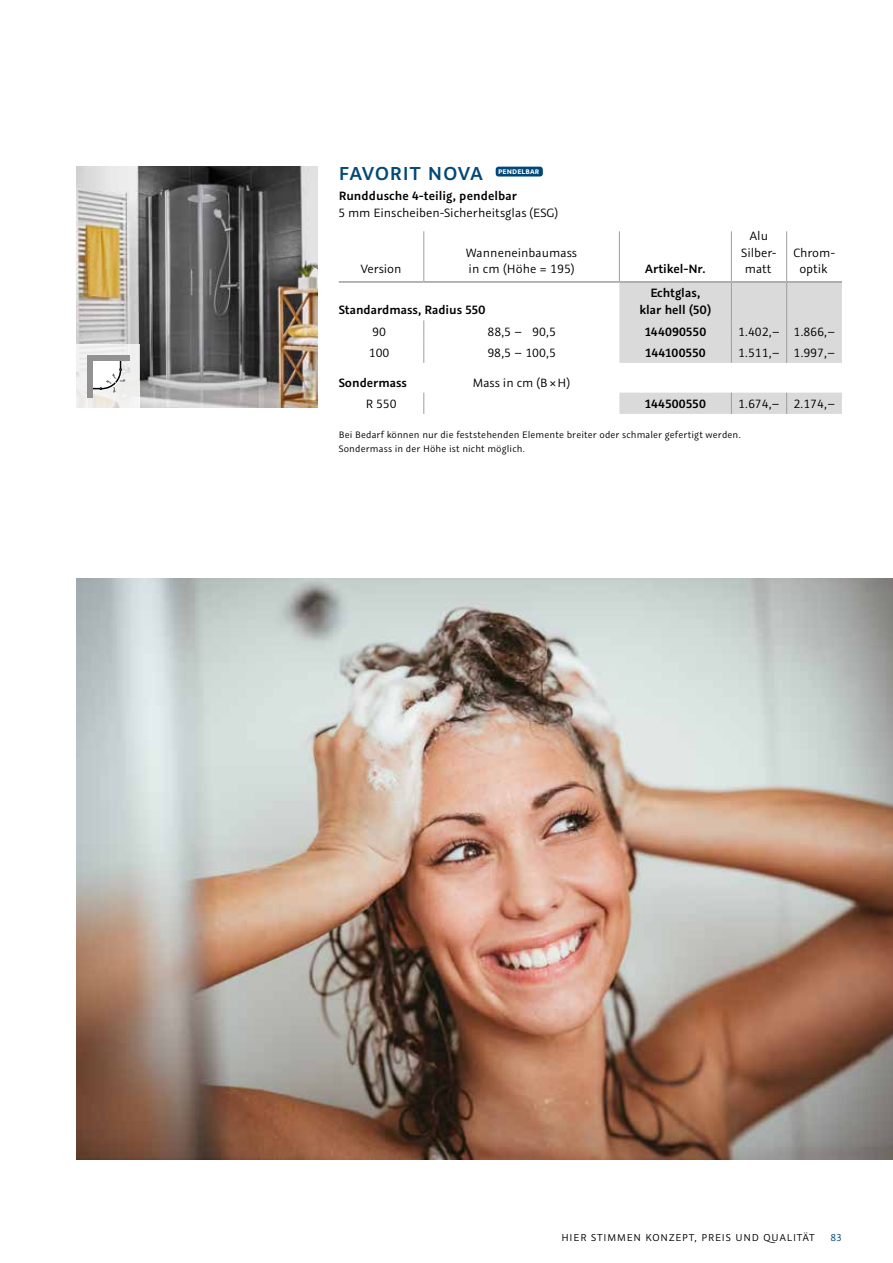
<style>
.page{position:relative;width:893px;height:1263px;background:#fff}
.page>*{position:absolute;margin:0;border:0;box-sizing:border-box;transform-origin:0 0}
.t1{font:600 21px "Graublau Sans";letter-spacing:.04em;color:#004878}
.t2{font:13.5px/16.5px "Graublau Sans";color:#000;text-align:center}
.t3{font:600 13.5px/16.5px "Graublau Sans";letter-spacing:-.005em;color:#000;text-align:center}
.t4{font:11.25px "Graublau Sans";letter-spacing:.08em;color:#000}
.t5{font:11.25px "Graublau Sans";color:#004878}
.t6{font:10.5px/13.5px "Graublau Sans";letter-spacing:.01em;color:#000}
.t7{font:700 7.5px "Graublau Sans";letter-spacing:.025em;color:#fff}
</style>
<div class="page">
<img style="left:77px;top:167px;width:240px;height:240px">
<div style="left:496px;top:167px;width:47px;height:10px;background:#004878;border-radius:3px"></div>
<hr style="left:339px;top:281px;width:85px;height:2px;background:#9d9d9c">
<hr style="left:424px;top:281px;width:195px;height:2px;background:#9d9d9c">
<hr style="left:424px;top:231px;width:1px;height:50px;background:#9d9d9c">
<svg style="left:424px;top:320px;width:1px;height:43px"></svg>
<svg style="left:424px;top:393px;width:1px;height:21px"></svg>
<hr style="left:731px;top:231px;width:1px;height:50px;background:#9d9d9c">
<hr style="left:786px;top:231px;width:1px;height:50px;background:#9d9d9c">
<hr style="left:619px;top:231px;width:1px;height:50px;background:#9d9d9c">
<hr style="left:619px;top:281px;width:112px;height:2px;background:#9d9d9c">
<hr style="left:731px;top:281px;width:56px;height:2px;background:#9d9d9c">
<hr style="left:787px;top:281px;width:55px;height:2px;background:#9d9d9c">
<svg style="left:619px;top:282px;width:223px;height:132px"></svg>
<svg style="left:77px;top:344px;width:63px;height:63px;fill:#efefef"></svg>
<div style="left:87px;top:355px;width:6px;height:43px;background:#929292"></div>
<div style="left:87px;top:355px;width:43px;height:6px;background:#929292"></div>
<svg style="left:93px;top:361px;width:33px;height:32px"></svg>
<img style="left:77px;top:578px;width:816px;height:581px">
<h1 class="t1" style="left:339px;top:160px;width:145px">FAVORIT NOVA</h1>
<p class="t7" style="left:498px;top:167px;width:42px">PENDELBAR</p>
<p class="t3" style="left:339px;top:188px;width:180px">Runddusche 4-teilig, pendelbar</p>
<p class="t2" style="left:339px;top:204px;width:221px">5 mm Einscheiben-Sicherheitsglas (ESG)</p>
<p class="t2" style="left:361px;top:261px;width:42px">Version</p>
<p class="t2" style="left:466px;top:244px;width:112px;text-align:left">Wanneneinbaumass in cm (Höhe = 195)</p>
<p class="t3" style="left:339px;top:301px;width:148px">Standardmass, Radius 550</p>
<p class="t3" style="left:645px;top:261px;width:62px">Artikel-Nr.</p>
<p class="t3" style="left:639px;top:285px;width:73px">Echtglas, klar hell (50)</p>
<p class="t2" style="left:741px;top:228px;width:37px">Alu<br>Silber&shy;matt</p>
<p class="t2" style="left:793px;top:244px;width:43px">Chrom&shy;optik</p>
<p class="t2" style="left:372px;top:323px;width:15px">90</p>
<p class="t2" style="left:487px;top:323px;width:70px">88,5 – 90,5</p>
<p class="t3" style="left:644px;top:323px;width:63px">144090550</p>
<p class="t2" style="left:738px;top:323px;width:99px">1.402,– 1.866,–</p>
<p class="t2" style="left:369px;top:344px;width:22px">100</p>
<p class="t2" style="left:487px;top:344px;width:70px">98,5 – 100,5</p>
<p class="t3" style="left:645px;top:344px;width:62px">144100550</p>
<p class="t2" style="left:738px;top:344px;width:99px">1.511,– 1.997,–</p>
<p class="t3" style="left:339px;top:374px;width:70px">Sondermass</p>
<p class="t2" style="left:473px;top:374px;width:99px">Mass in cm (B × H)</p>
<p class="t2" style="left:366px;top:395px;width:32px">R 550</p>
<p class="t3" style="left:645px;top:395px;width:63px">144500550</p>
<p class="t2" style="left:738px;top:395px;width:99px">1.674,– 2.174,–</p>
<p class="t6" style="left:339px;top:428px;width:403px">Bei Bedarf können nur die feststehenden Elemente breiter oder schmaler gefertigt werden.<br>Sondermass in der Höhe ist nicht möglich.</p>
<p class="t4" style="left:561px;top:1230px;width:255px">HIER STIMMEN KONZEPT, PREIS UND QUALITÄT</p>
<p class="t5" style="left:830px;top:1230px;width:13px">83</p>
</div>
